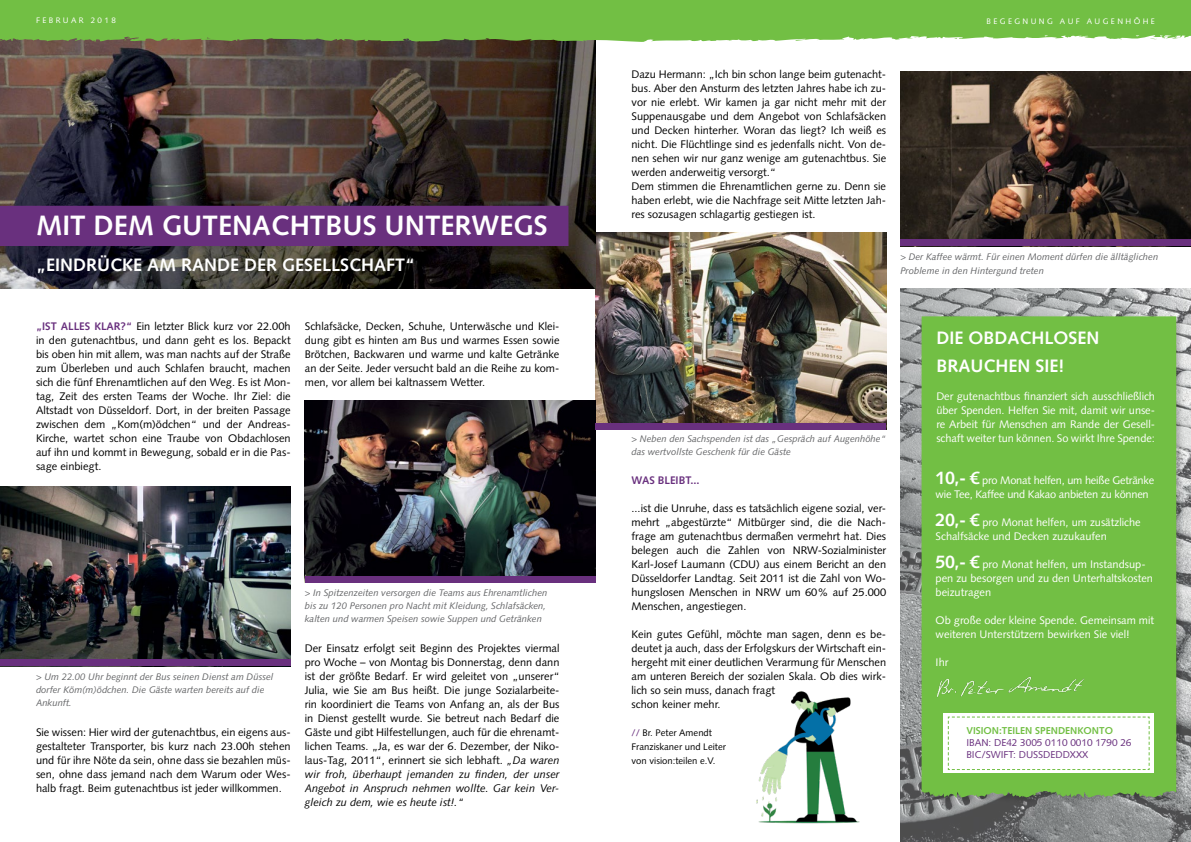
<style>
.page{position:relative;width:1191px;height:842px;background:#fff}
.page>*{position:absolute;margin:0;border:0;box-sizing:border-box;transform-origin:0 0}
.t1{font:700 28px "Syntax LT Std";color:#fff}
.t2{font:700 18px/28px "Syntax LT Std";color:#fff}
.t3{font:11px/14px "Syntax LT Std";color:#000;text-align:justify}
.t4{font:11px/14px "Syntax LT Std";color:#fff}
.t5{font:11px/14px "Syntax LT Std";letter-spacing:-.02em;color:#fff}
.t6{font:700 11px "Syntax LT Std";color:#69307e}
.t7{font:10px "Syntax LT Std";color:#69307e}
.t8{font:700 10px "Syntax LT Std";color:#72bf44}
.t9{font:italic 9.5px/13.2px "Syntax LT Std";color:#636466}
.t10{font:9.5px/14px "Syntax LT Std";color:#000}
.t11{font:8px "Syntax LT Std";letter-spacing:.3em;color:#fff}
.s1{font-weight:700;color:#69307e}
.s2{font-style:italic}
.s3{color:#69307e}
.s4{font-weight:700;font-size:18px}
</style>
<div class="page">
<img style="left:900px;top:71px;width:291px;height:169px">
<img style="left:900px;top:288px;width:291px;height:554px">
<img style="left:595px;top:232px;width:291px;height:191px">
<img style="left:0;top:43px;width:595px;height:245px">
<svg style="left:0;top:0;width:1191px;height:43px;background:#78bd4d"></svg>
<svg style="left:838px;top:39px;width:6px;height:2px"></svg>
<svg style="left:1150px;top:38px;width:15px;height:2px"></svg>
<div style="left:0;top:206px;width:568px;height:40px;background:#69307e"></div>
<div style="left:919px;top:314px;width:264px;height:491px;background:#000;opacity:.2"></div>
<div style="left:921px;top:316px;width:255px;height:484px;background:#72bf44"></div>
<div style="left:943px;top:713px;width:211px;height:60px;background:#fff"></div>
<svg style="left:947px;top:716px;width:203px;height:54px"></svg>
<img style="left:934px;top:675px;width:153px;height:24px">
<img style="left:0;top:487px;width:291px;height:173px">
<img style="left:305px;top:400px;width:290px;height:176px">
<img style="left:756px;top:691px;width:104px;height:133px">
<div style="left:900px;top:240px;width:291px;height:6px;background:#69307e"></div>
<div style="left:595px;top:423px;width:291px;height:6px;background:#69307e"></div>
<div style="left:305px;top:576px;width:290px;height:6px;background:#69307e"></div>
<div style="left:0;top:660px;width:291px;height:6px;background:#69307e"></div>
<p class="t11" style="left:36px;top:15px;width:81px">FEBRUAR 2018</p>
<p class="t11" style="left:986px;top:16px;width:170px">BEGEGNUNG AUF AUGENHÖHE</p>
<p class="t1" style="left:36px;top:209px;width:513px">MIT DEM GUTENACHTBUS UNTERWEGS</p>
<p class="t2" style="left:36px;top:251px;width:381px">„EINDRÜCKE AM RANDE DER GESELLSCHAFT“</p>
<p class="t3" style="left:36px;top:319px;width:256px"><span class="s1">„IST ALLES KLAR?“</span> Ein letzter Blick kurz vor 22.00h in den gutenachtbus, und dann geht es los. Bepackt bis oben hin mit allem, was man nachts auf der Straße zum Überleben und auch Schlafen braucht, machen sich die fünf Ehrenamtlichen auf den Weg. Es ist Mon&shy;tag, Zeit des ersten Teams der Woche. Ihr Ziel: die Altstadt von Düsseldorf. Dort, in der breiten Passage zwischen dem „Kom(m)ödchen“ und der Andreas-Kirche, wartet schon eine Traube von Obdachlosen auf ihn und kommt in Bewegung, sobald er in die Pas&shy;sage einbiegt.</p>
<p class="t3" style="left:305px;top:319px;width:256px">Schlafsäcke, Decken, Schuhe, Unterwäsche und Klei&shy;dung gibt es hinten am Bus und warmes Essen sowie Brötchen, Backwaren und warme und kalte Getränke an der Seite. Jeder versucht bald an die Reihe zu kom&shy;men, vor allem bei kaltnassem Wetter.</p>
<p class="t9" style="left:36px;top:670px;width:239px">&gt; Um 22.00 Uhr beginnt der Bus seinen Dienst am Düssel dorfer Köm(m)ödchen. Die Gäste warten bereits auf die<br>Ankunft.</p>
<p class="t3" style="left:36px;top:725px;width:256px">Sie wissen: Hier wird der gutenachtbus, ein eigens aus&shy;gestalteter Transporter, bis kurz nach 23.00h stehen und für ihre Nöte da sein, ohne dass sie bezahlen müs&shy;sen, ohne dass jemand nach dem Warum oder Wes&shy;halb fragt. Beim gutenachtbus ist jeder willkommen.</p>
<p class="t9" style="left:305px;top:586px;width:244px">&gt; In Spitzenzeiten versorgen die Teams aus Ehrenamtlichen bis zu 120 Personen pro Nacht mit Kleidung, Schlafsäcken, kalten und warmen Speisen sowie Suppen und Getränken</p>
<p class="t3" style="left:305px;top:641px;width:256px">Der Einsatz erfolgt seit Beginn des Projektes viermal pro Woche – von Montag bis Donnerstag, denn dann ist der größte Bedarf. Er wird geleitet von „unserer“ Julia, wie Sie am Bus heißt. Die junge Sozialarbeite&shy;rin koordiniert die Teams von Anfang an, als der Bus in Dienst gestellt wurde. Sie betreut nach Bedarf die Gäste und gibt Hilfestellungen, auch für die ehrenamt&shy;lichen Teams. „Ja, es war der 6. Dezember, der Niko&shy;laus-Tag, 2011“, erinnert sie sich lebhaft. <span class="s2">„Da waren wir froh, überhaupt jemanden zu finden, der unser Angebot in Anspruch nehmen wollte. Gar kein Ver&shy;gleich zu dem, wie es heute ist!.“</span></p>
<p class="t3" style="left:631px;top:67px;width:256px">Dazu Hermann: „Ich bin schon lange beim gutenacht&shy;bus. Aber den Ansturm des letzten Jahres habe ich zu&shy;vor nie erlebt. Wir kamen ja gar nicht mehr mit der Suppenausgabe und dem Angebot von Schlafsäcken und Decken hinterher. Woran das liegt? Ich weiß es nicht. Die Flüchtlinge sind es jedenfalls nicht. Von de&shy;nen sehen wir nur ganz wenige am gutenachtbus. Sie werden anderweitig versorgt.“</p>
<p class="t3" style="left:631px;top:179px;width:256px">Dem stimmen die Ehrenamtlichen gerne zu. Denn sie haben erlebt, wie die Nachfrage seit Mitte letzten Jah&shy;res sozusagen schlagartig gestiegen ist.</p>
<p class="t9" style="left:900px;top:250px;width:259px">&gt; Der Kaffee wärmt. Für einen Moment dürfen die älltäglichen<br>Probleme in den Hintergund treten</p>
<p class="t9" style="left:631px;top:432px;width:256px">&gt; Neben den Sachspenden ist das „Gespräch auf Augenhöhe“ das wertvollste Geschenk für die Gäste</p>
<p class="t6" style="left:631px;top:474px;width:70px">WAS BLEIBT...</p>
<p class="t3" style="left:631px;top:501px;width:256px">...ist die Unruhe, dass es tatsächlich eigene sozial, ver&shy;mehrt „abgestürzte“ Mitbürger sind, die die Nach&shy;frage am gutenachtbus dermaßen vermehrt hat. Dies belegen auch die Zahlen von NRW-Sozialminister Karl-Josef Laumann (CDU) aus einem Bericht an den Düsseldorfer Landtag. Seit 2011 ist die Zahl von Wo&shy;hungslosen Menschen in NRW um 60% auf 25.000<br>Menschen, angestiegen.</p>
<p class="t3" style="left:631px;top:627px;width:256px">Kein gutes Gefühl, möchte man sagen, denn es be&shy;deutet ja auch, dass der Erfolgskurs der Wirtschaft ein&shy;hergeht mit einer deutlichen Verarmung für Menschen am unteren Bereich der sozialen Skala. Ob dies wirk&shy;lich so sein muss, danach fragt</p>
<p class="t3" style="left:631px;top:697px;width:90px">schon keiner mehr.</p>
<p class="t10" style="left:631px;top:726px;width:96px"><span class="s3">//</span> Br. Peter Amendt<br>Franziskaner und Leiter</p>
<p class="t10" style="left:631px;top:754px;width:85px">von vision:teilen e.V.</p>
<p class="t2" style="left:936px;top:324px;width:164px">DIE OBDACHLOSEN<br>BRAUCHEN SIE!</p>
<p class="t4" style="left:936px;top:389px;width:220px;text-align:justify">Der gutenachtbus finanziert sich ausschließlich über Spenden. Helfen Sie mit, damit wir unse&shy;re Arbeit für Menschen am Rande der Gesell&shy;schaft weiter tun können. So wirkt Ihre Spende:</p>
<p class="t5" style="left:935px;top:473px;width:220px"><span class="s4">10,- €</span> pro Monat helfen, um heiße Getränke wie Tee, Kaffee und Kakao anbieten zu können</p>
<p class="t4" style="left:935px;top:515px;width:207px"><span class="s4">20,- €</span> pro Monat helfen, um zusätzliche<br>Schalfsäcke und Decken zuzukaufen</p>
<p class="t4" style="left:935px;top:557px;width:219px"><span class="s4">50,- €</span> pro Monat helfen, um Instandsup&shy;pen zu besorgen und zu den Unterhaltskosten beizutragen</p>
<p class="t4" style="left:935px;top:613px;width:220px">Ob große oder kleine Spende. Gemeinsam mit weiteren Unterstützern bewirken Sie viel!</p>
<p class="t4" style="left:935px;top:655px;width:14px">Ihr</p>
<p class="t8" style="left:966px;top:725px;width:148px">VISION:TEILEN SPENDENKONTO</p>
<p class="t7" style="left:966px;top:737px;width:167px">IBAN: DE42 3005 0110 0010 1790 26</p>
<p class="t7" style="left:966px;top:749px;width:123px">BIC/SWIFT: DUSSDEDDXXX</p>
</div>
